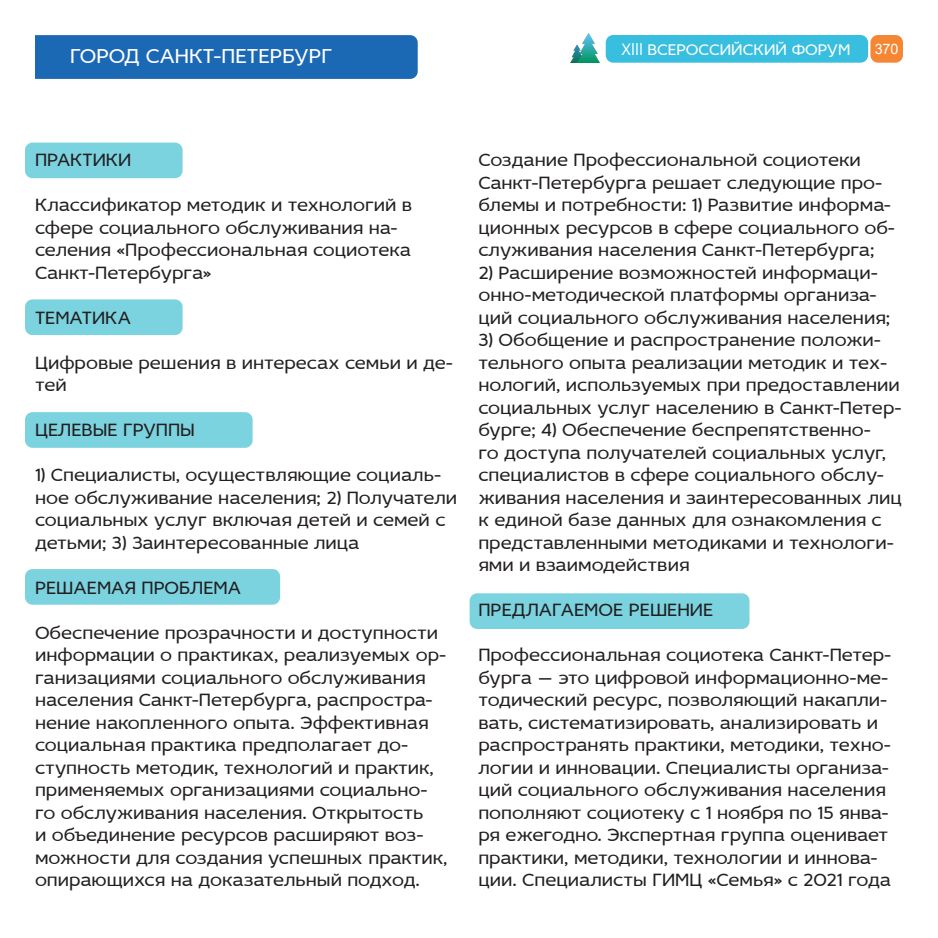
<style>
.page{position:relative;width:938px;height:938px;background:#fff}
.page>*{position:absolute;margin:0;border:0;box-sizing:border-box;transform-origin:0 0}
.t1{font:21.25px "Idealist Sans";color:#fff}
.t2{font:18.75px/22.5px "Idealist Sans";color:#231f20}
.t3{font:16.25px "Idealist Sans";color:#fff}
.t4{font:14.38px "Arial";color:#fff}
</style>
<div class="page">
<div style="left:605px;top:35px;width:263px;height:28px;background:#38bedf;border-radius:8px"></div>
<div style="left:870px;top:35px;width:32px;height:28px;background:#f58634;border-radius:8px"></div>
<img style="left:571px;top:34px;width:29px;height:28px">
<div style="left:25px;top:142px;width:157px;height:36px;background:#7bd3e0;border-radius:8px"></div>
<div style="left:25px;top:299px;width:157px;height:36px;background:#7bd3e0;border-radius:8px"></div>
<div style="left:25px;top:412px;width:227px;height:36px;background:#7bd3e0;border-radius:8px"></div>
<div style="left:25px;top:569px;width:255px;height:35px;background:#7bd3e0;border-radius:8px"></div>
<div style="left:469px;top:593px;width:280px;height:36px;background:#7bd3e0;border-radius:8px"></div>
<div style="left:35px;top:35px;width:383px;height:44px;background:#1b68b4"></div>
<p class="t1" style="left:70px;top:45px;width:264px">ГОРОД САНКТ-ПЕТЕРБУРГ</p>
<p class="t3" style="left:631px;top:40px;width:221px">●●● ВСЕРОССИЙСКИЙ ФОРУМ</p>
<p class="t4" style="left:874px;top:39px;width:25px">370</p>
<p class="t2" style="left:35px;top:149px;width:98px">ПРАКТИКИ</p>
<p class="t2" style="left:35px;top:194px;width:379px">Классификатор методик и технологий в сфере социального обслуживания на&shy;селения «Профессиональная социотека Санкт-Петербурга»</p>
<p class="t2" style="left:35px;top:306px;width:97px">ТЕМАТИКА</p>
<p class="t2" style="left:35px;top:351px;width:419px">Цифровые решения в интересах семьи и де&shy;тей</p>
<p class="t2" style="left:35px;top:419px;width:161px">ЦЕЛЕВЫЕ ГРУППЫ</p>
<p class="t2" style="left:35px;top:464px;width:424px">1) Специалисты, осуществляющие социаль&shy;ное обслуживание населения; 2) Получатели социальных услуг включая детей и семей с детьми; 3) Заинтересованные лица</p>
<p class="t2" style="left:35px;top:576px;width:207px">РЕШАЕМАЯ ПРОБЛЕМА</p>
<p class="t2" style="left:35px;top:621px;width:414px">Обеспечение прозрачности и доступности информации о практиках, реализуемых ор&shy;ганизациями социального обслуживания населения Санкт-Петербурга, распростра&shy;нение накопленного опыта. Эффективная социальная практика предполагает до&shy;ступность методик, технологий и практик, применяемых организациями социально&shy;го обслуживания населения. Открытость<br>и объединение ресурсов расширяют воз&shy;можности для создания успешных практик, опирающихся на доказательный подход.</p>
<p class="t2" style="left:478px;top:149px;width:418px">Создание Профессиональной социотеки Санкт-Петербурга решает следующие про&shy;блемы и потребности: 1) Развитие информа&shy;ционных ресурсов в сфере социального об&shy;служивания населения Санкт-Петербурга;</p>
<p class="t2" style="left:478px;top:261px;width:413px">2) Расширение возможностей информаци&shy;онно-методической платформы организа&shy;ций социального обслуживания населения;</p>
<p class="t2" style="left:478px;top:329px;width:425px">3) Обобщение и распространение положи&shy;тельного опыта реализации методик и тех&shy;нологий, используемых при предоставлении социальных услуг населению в Санкт-Петер&shy;бурге; 4) Обеспечение беспрепятственно-<br>го доступа получателей социальных услуг, специалистов в сфере социального обслу&shy;живания населения и заинтересованных лиц к единой базе данных для ознакомления с представленными методиками и технологи&shy;ями и взаимодействия</p>
<p class="t2" style="left:478px;top:599px;width:236px">ПРЕДЛАГАЕМОЕ РЕШЕНИЕ</p>
<p class="t2" style="left:478px;top:644px;width:414px">Профессиональная социотека Санкт-Петер&shy;бурга — это цифровой информационно-ме&shy;тодический ресурс, позволяющий накапли&shy;вать, систематизировать, анализировать и распространять практики, методики, техно&shy;логии и инновации. Специалисты организа&shy;ций социального обслуживания населения пополняют социотеку с 1 ноября по 15 янва&shy;ря ежегодно. Экспертная группа оценивает практики, методики, технологии и иннова&shy;ции. Специалисты ГИМЦ «Семья» с 2021 года</p>
</div>
